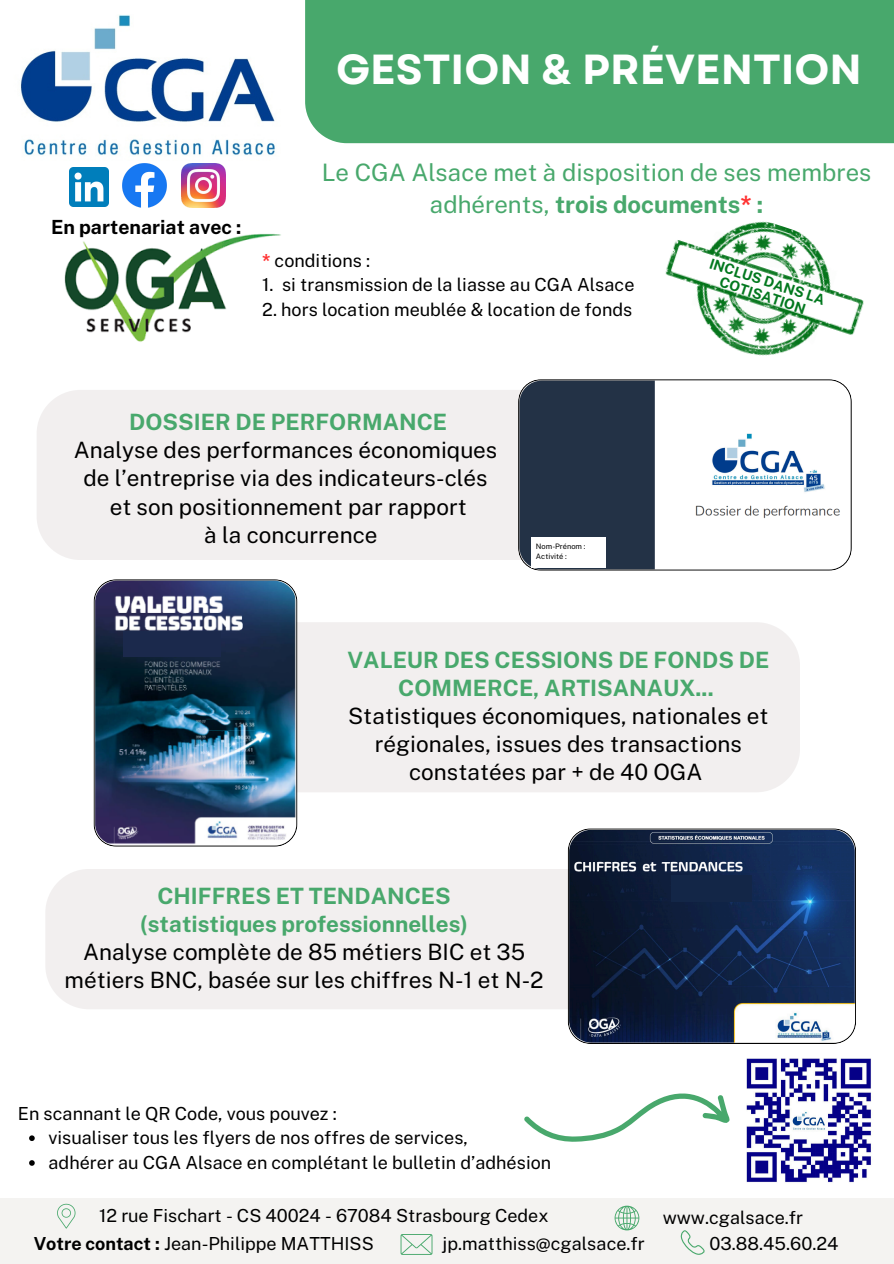
<style>
.page{position:relative;width:894px;height:1264px;background:#fff}
.page>*{position:absolute;margin:0;border:0;box-sizing:border-box;transform-origin:0 0}
.t1{font:700 42px "Garet";color:#fff}
.t2{font:24px/32.7px "Public Sans";color:#48a86c;text-align:center}
.t3{font:22.5px/28.2px "Public Sans";color:#000;text-align:center}
.t4{font:700 22.5px/28.2px "Public Sans";color:#48a86c;text-align:center}
.t5{font:700 19.5px "Public Sans";color:#000}
.t6{font:18px "Public Sans";color:#000}
.t7{font:700 14.25px/14.7px "Public Sans";color:#02781e;text-align:center}
.t8{font:7.5px "Public Sans";color:#000}
.s1{font-weight:700}
.s2{font-weight:700;color:#ff3131}
.s3{font-weight:700;color:#48a86c}
</style>
<div class="page">
<div style="left:305px;top:0;width:588px;height:143px;background:#48a86c"></div>
<img style="left:64px;top:234px;width:217px;height:108px">
<img style="left:20px;top:15px;width:255px;height:149px">
<svg style="left:524px;top:1093px;width:206px;height:49px"></svg>
<div style="left:37px;top:390px;width:711px;height:170px;background:#efecec;border-radius:44px"></div>
<svg style="left:518px;top:379px;width:333px;height:191px"></svg>
<div style="left:101px;top:622px;width:698px;height:170px;background:#efecec;border-radius:44px"></div>
<img style="left:93px;top:579px;width:204px;height:267px">
<div style="left:45px;top:869px;width:699px;height:140px;background:#efecec;border-radius:44px"></div>
<svg style="left:567px;top:828px;width:288px;height:215px;background:#293b5a"></svg>
<div style="left:0;top:1197px;width:893px;height:66px;background:#f4f3f1"></div>
<svg style="left:400px;top:1234px;width:32px;height:20px"></svg>
<svg style="left:680px;top:1230px;width:25px;height:24px"></svg>
<svg style="left:57px;top:1203px;width:18px;height:25px"></svg>
<svg style="left:614px;top:1205px;width:25px;height:25px"></svg>
<div style="left:531px;top:537px;width:74px;height:30px;background:#fff"></div>
<div style="left:730px;top:521px;width:74px;height:31px;background:#fff"></div>
<div style="left:124px;top:631px;width:97px;height:26px;background:#1b294c"></div>
<div style="left:671px;top:876px;width:80px;height:26px;background:#132647"></div>
<img style="left:630px;top:221px;width:234px;height:169px">
<img style="left:746px;top:1058px;width:125px;height:125px">
<svg style="left:29px;top:1135px;width:6px;height:5px"></svg>
<svg style="left:29px;top:1160px;width:6px;height:5px"></svg>
<img style="left:123px;top:163px;width:44px;height:44px">
<img style="left:69px;top:167px;width:40px;height:40px">
<img style="left:182px;top:164px;width:44px;height:44px">
<p class="t1" style="left:336px;top:39px;width:527px">GESTION &amp; PRÉVENTION</p>
<p class="t5" style="left:51px;top:215px;width:192px">En partenariat avec :</p>
<h4 class="t2" style="left:322px;top:156px;width:551px">Le CGA Alsace met à disposition de ses membres adhérents, <span class="s1">trois documents</span><span class="s2">*</span> <span class="s1">:</span></h4>
<p class="t6" style="left:262px;top:249px;width:109px"><span class="s2">*</span> conditions :</p>
<p class="t6" style="left:262px;top:274px;width:373px">1. si transmission de la liasse au CGA Alsace</p>
<p class="t6" style="left:262px;top:299px;width:371px">2. hors location meublée &amp; location de fonds</p>
<p class="t7" style="left:712px;top:256px;width:122px;rotate:18deg">INCLUS DANS LA<br>COTISATION</p>
<p class="t4" style="left:129px;top:408px;width:319px">DOSSIER DE PERFORMANCE</p>
<p class="t3" style="left:74px;top:436px;width:425px">Analyse des performances économiques de l’entreprise via des indicateurs-clés et son positionnement par rapport<br>à la concurrence</p>
<p class="t8" style="left:536px;top:542px;width:51px">Nom-Prénom :</p>
<p class="t8" style="left:536px;top:552px;width:32px">Activité :</p>
<p class="t4" style="left:347px;top:645px;width:423px">VALEUR DES CESSIONS DE FONDS DE<br>COMMERCE, ARTISANAUX...</p>
<p class="t3" style="left:348px;top:701px;width:422px">Statistiques économiques, nationales et régionales, issues des transactions constatées par + de 40 OGA</p>
<p class="t3" style="left:65px;top:881px;width:480px"><span class="s3">CHIFFRES ET TENDANCES<br>(statistiques professionnelles)<br></span>Analyse complète de 85 métiers BIC et 35 métiers BNC, basée sur les chiffres N-1 et N-2</p>
<p class="t6" style="left:18px;top:1102px;width:320px">En scannant le QR Code, vous pouvez :</p>
<p class="t6" style="left:48px;top:1127px;width:421px">visualiser tous les flyers de nos offres de services,</p>
<p class="t6" style="left:48px;top:1151px;width:504px">adhérer au CGA Alsace en complétant le bulletin d’adhésion</p>
<p class="t6" style="left:99px;top:1204px;width:451px">12 rue Fischart - CS 40024 - 67084 Strasbourg Cedex</p>
<h4 class="t6" style="left:662px;top:1206px;width:142px">www.cgalsace.fr</h4>
<p class="t6" style="left:442px;top:1232px;width:204px">jp.matthiss@cgalsace.fr</p>
<h2 class="t6" style="left:709px;top:1232px;width:130px">03.88.45.60.24</h2>
<p class="t6" style="left:34px;top:1233px;width:341px"><span class="s1">Votre contact :</span> Jean-Philippe MATTHISS</p>
</div>
